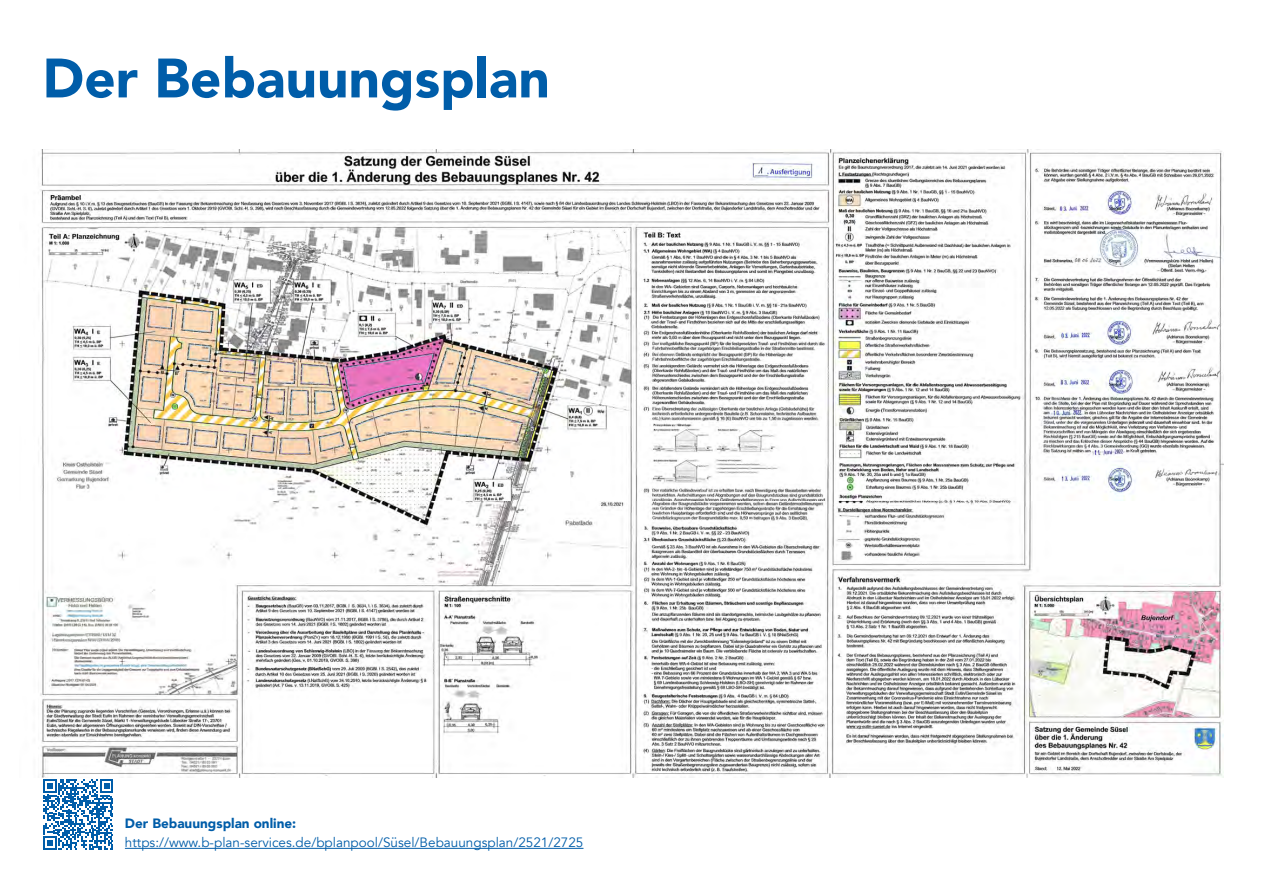
<style>
.page{position:relative;width:1263px;height:893px;background:#fff}
.page>*{position:absolute;margin:0;border:0;box-sizing:border-box;transform-origin:0 0}
.t1{font:900 54.9px "Avenir";color:#005da9}
.t2{font:13.5px "Avenir";color:#005da9}
.t3{font:900 13.5px "Avenir";color:#005da9}
</style>
<div class="page">
<img style="left:40px;top:150px;width:1184px;height:627px">
<svg style="left:43px;top:779px;width:70px;height:70px"></svg>
<hr style="left:125px;top:848px;width:458px;height:1px;background:#005da9">
<h1 class="t1" style="left:43px;top:31px;width:509px">Der Bebauungsplan</h1>
<p class="t3" style="left:125px;top:811px;width:173px">Der Bebauungsplan online:</p>
<p class="t2" style="left:125px;top:835px;width:460px">https://www.b-plan-services.de/bplanpool/Süsel/Bebauungsplan/2521/2725</p>
</div>
